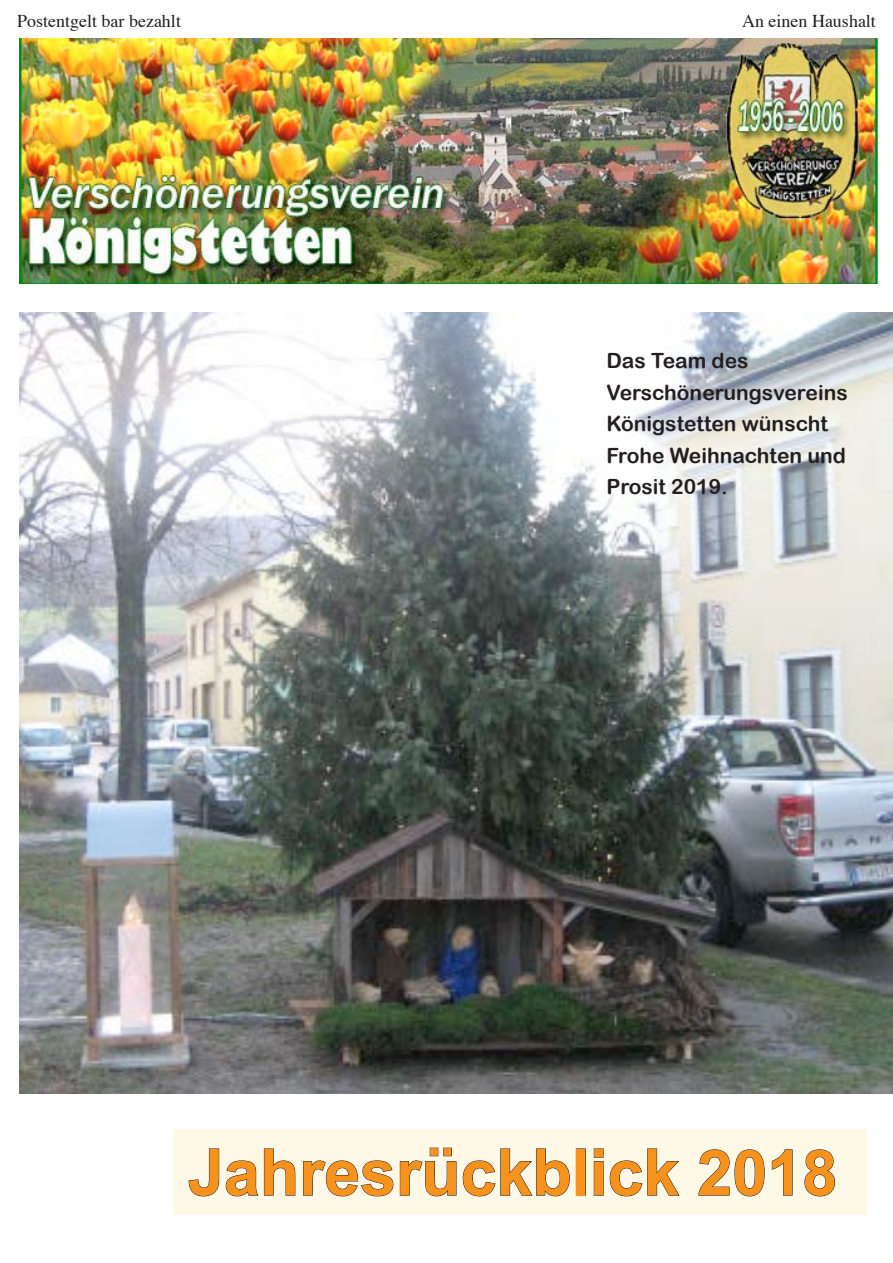
<style>
.page{position:relative;width:893px;height:1263px;background:#fff}
.page>*{position:absolute;margin:0;border:0;box-sizing:border-box;transform-origin:0 0}
.t1{font:700 64.5px "Arial";color:#f7931d}
.t2{font:21px/31.5px "Arial Rounded MT Bold";color:#231f20}
.t3{font:18px "Times";color:#231f20}
.s1{font-size:63px}
</style>
<div class="page">
<img style="left:19px;top:313px;width:874px;height:781px">
<img style="left:19px;top:38px;width:859px;height:246px">
<div style="left:173px;top:1130px;width:693px;height:85px;background:#fef9e7"></div>
<svg style="left:188px;top:1148px;width:31px;height:49px"></svg>
<svg style="left:225px;top:1160px;width:33px;height:36px"></svg>
<svg style="left:264px;top:1148px;width:32px;height:48px"></svg>
<svg style="left:303px;top:1160px;width:91px;height:36px"></svg>
<svg style="left:400px;top:1147px;width:170px;height:49px"></svg>
<div style="left:576px;top:1149px;width:9px;height:46px;border:1px solid #231f20"></div>
<svg style="left:593px;top:1148px;width:86px;height:48px"></svg>
<svg style="left:698px;top:1149px;width:67px;height:48px"></svg>
<svg style="left:771px;top:1149px;width:22px;height:47px"></svg>
<svg style="left:804px;top:1149px;width:31px;height:48px"></svg>
<p class="t3" style="left:17px;top:4px;width:165px">Postentgelt bar bezahlt</p>
<p class="t3" style="left:742px;top:4px;width:135px">An einen Haushalt</p>
<p class="t2" style="left:606px;top:345px;width:243px">Das Team des<br>Verschönerungsvereins<br>Königstetten wünscht<br>Frohe Weihnachten und<br>Prosit 2019.</p>
<h1 class="t1" style="left:188px;top:1130px;width:651px">Jahresrückblick <span class="s1">2018</span></h1>
</div>
